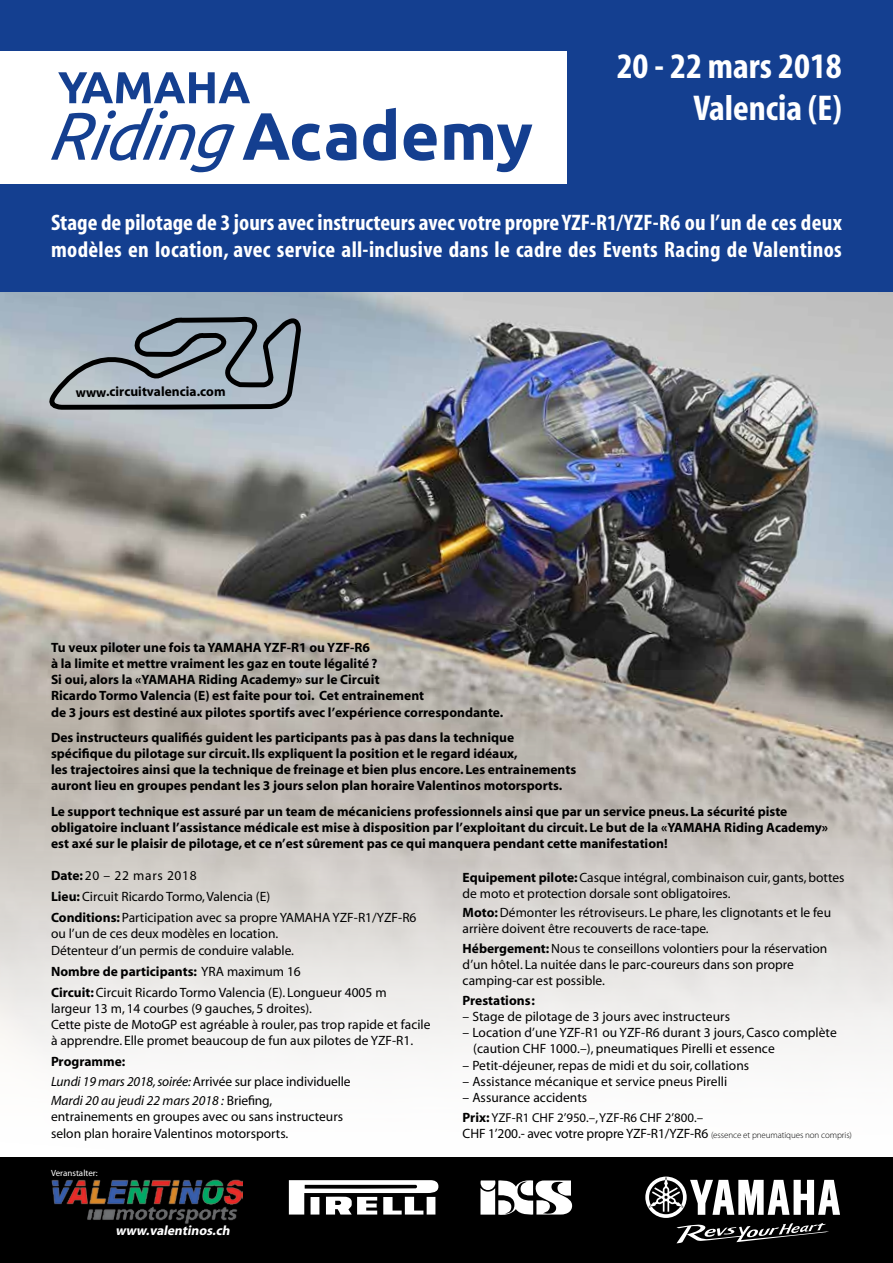
<style>
.page{position:relative;width:893px;height:1263px;background:#fff}
.page>*{position:absolute;margin:0;border:0;box-sizing:border-box;transform-origin:0 0}
.t1{font:36px/42px "Myriad MM 700 340";color:#fff;text-align:right}
.t2{font:22.5px/27px "Myriad MM 700 340";letter-spacing:.015em;color:#fff}
.t3{font:13.5px/16.2px "Myriad MM 400 600";color:#000}
.t4{font:13.5px/16.2px "Myriad MM 700 600";color:#000}
.t5{font:13.5px "Myriad MM It 400 600";color:#000}
.t6{font:italic 13.5px "Myriad MM 700 600";color:#fff}
.t7{font:12.9px "Myriad MM 400 600";color:#000}
.t8{font:9px "Myriad MM 400 600";color:#fff}
.s1{font-family:"Myriad MM 700 600"}
.s2{font-family:"Myriad MM 400 600"}
.s3{font-family:"Myriad MM It 400 600"}
.s4{font-family:"Myriad MM 700 600";font-size:13.5px}
.s5{font-family:"Myriad MM 215 600";font-size:9px}
</style>
<div class="page">
<img style="left:0;top:291px;width:893px;height:380px">
<img style="left:0;top:671px;width:893px;height:385px">
<div style="left:0;top:0;width:893px;height:291px;background:#143f90"></div>
<div style="left:0;top:1157px;width:893px;height:106px;background:#000"></div>
<svg style="left:645px;top:1176px;width:195px;height:67px"></svg>
<img style="left:51px;top:1179px;width:191px;height:44px">
<svg style="left:289px;top:1180px;width:149px;height:34px"></svg>
<svg style="left:480px;top:1180px;width:92px;height:35px"></svg>
<div style="left:0;top:51px;width:567px;height:133px;background:#fff"></div>
<svg style="left:326px;top:124px;width:30px;height:36px"></svg>
<svg style="left:363px;top:108px;width:33px;height:53px"></svg>
<svg style="left:404px;top:124px;width:33px;height:37px"></svg>
<svg style="left:444px;top:124px;width:88px;height:48px"></svg>
<svg style="left:51px;top:72px;width:269px;height:100px"></svg>
<svg style="left:48px;top:314px;width:255px;height:97px;background:#8c98a1"></svg>
<h1 class="t1" style="left:617px;top:47px;width:227px">20 - 22 mars 2018<br>Valencia (E)</h1>
<h2 class="t2" style="left:51px;top:210px;width:792px">Stage de pilotage de 3 jours avec instructeurs avec votre propre YZF-R1/YZF-R6 ou l’un de ces deux modèles en location, avec service all-inclusive dans le cadre des Events Racing de Valentinos</h2>
<p class="t4" style="left:76px;top:384px;width:151px">www.circuitvalencia.com</p>
<p class="t4" style="left:51px;top:640px;width:454px">Tu veux piloter une fois ta YAMAHA YZF-R1 ou YZF-R6<br>à la limite et mettre vraiment les gaz en toute légalité ?<br>Si oui, alors la «YAMAHA Riding Academy» sur le Circuit<br>Ricardo Tormo Valencia (E) est faite pour toi. Cet entrainement<br>de 3 jours est destiné aux pilotes sportifs avec l’expérience correspondante.</p>
<p class="t4" style="left:51px;top:730px;width:527px">Des instructeurs qualifiés guident les participants pas à pas dans la technique spécifique du pilotage sur circuit. Ils expliquent la position et le regard idéaux,<br>les trajectoires ainsi que la technique de freinage et bien plus encore. Les entrainements auront lieu en groupes pendant les 3 jours selon plan horaire Valentinos motorsports.</p>
<p class="t4" style="left:51px;top:804px;width:779px">Le support technique est assuré par un team de mécaniciens professionnels ainsi que par un service pneus. La sécurité piste obligatoire incluant l’assistance médicale est mise à disposition par l’exploitant du circuit. Le but de la «YAMAHA Riding Academy» est axé sur le plaisir de pilotage, et ce n’est sûrement pas ce qui manquera pendant cette manifestation!</p>
<p class="t3" style="left:51px;top:866px;width:367px;line-height:21px"><span class="s1">Date:</span> 20 – 22 mars 2018<br><span class="s1">Lieu:</span> Circuit Ricardo Tormo, Valencia (E)<br><span class="s1">Conditions:</span> Participation avec sa propre YAMAHA YZF-R1/YZF-R6</p>
<p class="t3" style="left:51px;top:926px;width:245px">ou l’un de ces deux modèles en location.<br>Détenteur d’un permis de conduire valable.</p>
<p class="t4" style="left:51px;top:963px;width:251px">Nombre de participants: <span class="s2">YRA maximum 16</span></p>
<p class="t3" style="left:51px;top:984px;width:381px"><span class="s1">Circuit:</span> Circuit Ricardo Tormo Valencia (E). Longueur 4005 m<br>largeur 13 m, 14 courbes (9 gauches, 5 droites).<br>Cette piste de MotoGP est agréable à rouler, pas trop rapide et facile à apprendre. Elle promet beaucoup de fun aux pilotes de YZF-R1.</p>
<p class="t4" style="left:51px;top:1054px;width:76px">Programme:</p>
<p class="t3" style="left:51px;top:1074px;width:301px"><span class="s3">Lundi 19 mars 2018, soirée:</span>Arrivée sur place individuelle</p>
<p class="t5" style="left:51px;top:1094px;width:223px">Mardi 20 au jeudi 22 mars 2018 : <span class="s2">Briefing,</span></p>
<p class="t3" style="left:51px;top:1109px;width:294px">entrainements en groupes avec ou sans instructeurs selon plan horaire Valentinos motorsports.</p>
<p class="t8" style="left:51px;top:1169px;width:48px">Veranstalter:</p>
<p class="t6" style="left:116px;top:1224px;width:118px">www.valentinos.ch</p>
<p class="t3" style="left:463px;top:869px;width:383px"><span class="s1">Equipement pilote:</span> Casque intégral, combinaison cuir, gants, bottes de moto et protection dorsale sont obligatoires.</p>
<p class="t3" style="left:463px;top:905px;width:370px"><span class="s1">Moto:</span> Démonter les rétroviseurs. Le phare, les clignotants et le feu arrière doivent être recouverts de race-tape.</p>
<p class="t3" style="left:463px;top:941px;width:366px"><span class="s1">Hébergement:</span>Nous te conseillons volontiers pour la réservation d’un hôtel. La nuitée dans le parc-coureurs dans son propre camping-car est possible.</p>
<p class="t4" style="left:463px;top:993px;width:74px">Prestations:</p>
<p class="t3" style="left:463px;top:1009px;width:269px">– Stage de pilotage de 3 jours avec instructeurs</p>
<p class="t3" style="left:473px;top:1025px;width:365px;text-indent:-11px">– Location d’une YZF-R1 ou YZF-R6 durant 3 jours, Casco complète (caution CHF 1000.–), pneumatiques Pirelli et essence</p>
<p class="t3" style="left:463px;top:1058px;width:288px">– Petit-déjeuner, repas de midi et du soir, collations</p>
<p class="t3" style="left:463px;top:1074px;width:266px">– Assistance mécanique et service pneus Pirelli</p>
<p class="t3" style="left:463px;top:1090px;width:126px">– Assurance accidents</p>
<p class="t7" style="left:463px;top:1111px;width:242px"><span class="s4">Prix:</span> YZF-R1 CHF 2’950.–, YZF-R6 CHF 2’800.–</p>
<p class="t3" style="left:463px;top:1126px;width:391px">CHF 1’200.- avec votre propre YZF-R1/YZF-R6 <span class="s5">(essence et pneumatiques non compris)</span></p>
</div>
